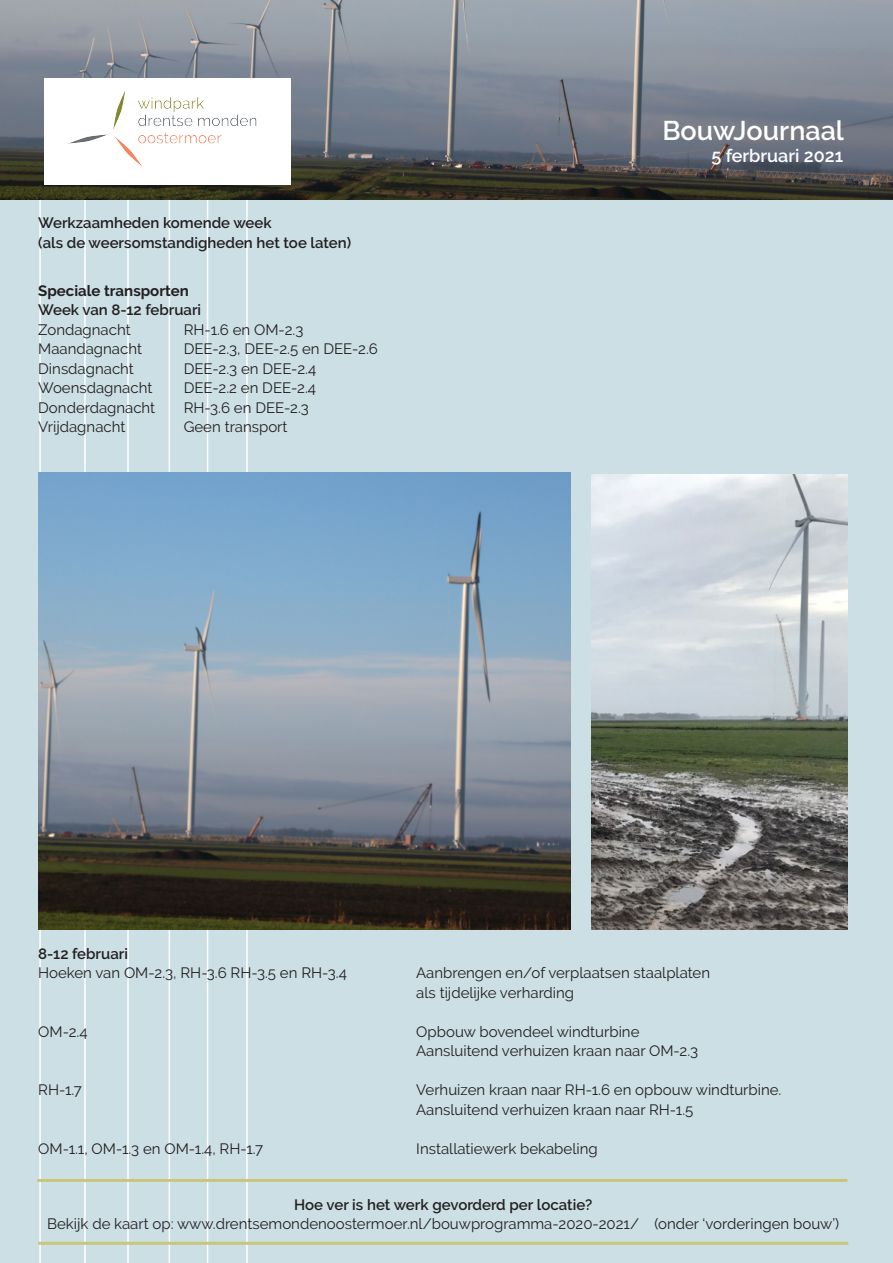
<style>
.page{position:relative;width:893px;height:1263px;background:#fff}
.page>*{position:absolute;margin:0;border:0;box-sizing:border-box;transform-origin:0 0}
.t1{font:600 27px "Raleway";color:#fff}
.t2{font:600 18px "Raleway";color:#fff}
.t3{font:15px/19.5px "Raleway";color:#231f20}
.t4{font:600 15px/19.5px "Raleway";color:#231f20}
.t5{font:700 15px/19.5px "Raleway";color:#231f20}
.s1{font-weight:600}
</style>
<div class="page">
<div style="left:0;top:145px;width:893px;height:1118px;background:#cbdfe5"></div>
<hr style="left:39px;top:0;width:2px;height:1263px;background:#fff">
<hr style="left:84px;top:0;width:2px;height:1263px;background:#fff">
<hr style="left:127px;top:0;width:2px;height:1263px;background:#fff">
<hr style="left:169px;top:0;width:1px;height:1263px;background:#fff">
<hr style="left:207px;top:0;width:1px;height:1263px;background:#fff">
<hr style="left:246px;top:0;width:2px;height:1263px;background:#fff">
<img style="left:0;top:0;width:893px;height:200px">
<div style="left:45px;top:78px;width:246px;height:107px;background:#fff"></div>
<img style="left:68px;top:90px;width:189px;height:76px">
<img style="left:592px;top:475px;width:255px;height:454px">
<hr style="left:37px;top:1179px;width:810px;height:3px;background:#c8c677">
<hr style="left:38px;top:1242px;width:810px;height:3px;background:#c8c677">
<img style="left:38px;top:472px;width:533px;height:457px">
<p class="t4" style="left:38px;top:213px;width:314px">Werkzaamheden komende week<br>(als de weersomstandigheden het toe laten)</p>
<p class="t5" style="left:38px;top:281px;width:165px">Speciale transporten<br><span class="s1">Week van 8-12 februari</span></p>
<p class="t3" style="left:38px;top:320px;width:94px">Zondagnacht</p>
<p class="t3" style="left:184px;top:320px;width:121px">RH-1.6 en OM-2.3</p>
<p class="t3" style="left:38px;top:339px;width:105px">Maandagnacht</p>
<p class="t3" style="left:184px;top:339px;width:196px">DEE-2.3, DEE-2.5 en DEE-2.6</p>
<p class="t3" style="left:38px;top:359px;width:97px">Dinsdagnacht</p>
<p class="t3" style="left:184px;top:359px;width:134px">DEE-2.3 en DEE-2.4</p>
<p class="t3" style="left:38px;top:378px;width:116px">Woensdagnacht</p>
<p class="t3" style="left:184px;top:378px;width:134px">DEE-2.2 en DEE-2.4</p>
<p class="t3" style="left:38px;top:398px;width:119px">Donderdagnacht</p>
<p class="t3" style="left:184px;top:398px;width:127px">RH-3.6 en DEE-2.3</p>
<p class="t3" style="left:38px;top:417px;width:89px">Vrijdagnacht</p>
<p class="t3" style="left:184px;top:417px;width:105px">Geen transport</p>
<p class="t1" style="left:662px;top:115px;width:183px">BouwJournaal</p>
<p class="t2" style="left:711px;top:145px;width:133px">5 ferbruari 2021</p>
<p class="t4" style="left:38px;top:944px;width:91px">8-12 februari</p>
<p class="t3" style="left:38px;top:963px;width:310px">Hoeken van OM-2.3, RH-3.6 RH-3.5 en RH-3.4</p>
<p class="t3" style="left:416px;top:963px;width:295px">Aanbrengen en/of verplaatsen staalplaten als tijdelijke verharding</p>
<p class="t3" style="left:38px;top:1022px;width:51px">OM-2.4</p>
<p class="t3" style="left:416px;top:1022px;width:225px">Opbouw bovendeel windturbine</p>
<p class="t3" style="left:416px;top:1041px;width:283px">Aansluitend verhuizen kraan naar OM-2.3</p>
<p class="t3" style="left:38px;top:1080px;width:45px">RH-1.7</p>
<p class="t3" style="left:416px;top:1080px;width:367px">Verhuizen kraan naar RH-1.6 en opbouw windturbine.<br>Aansluitend verhuizen kraan naar RH-1.5</p>
<p class="t3" style="left:38px;top:1139px;width:226px">OM-1.1, OM-1.3 en OM-1.4, RH-1.7</p>
<p class="t3" style="left:416px;top:1139px;width:183px">Installatiewerk bekabeling</p>
<p class="t4" style="left:294px;top:1194px;width:299px">Hoe ver is het werk gevorderd per locatie?</p>
<p class="t3" style="left:47px;top:1214px;width:794px">Bekijk de kaart op: www.drentsemondenoostermoer.nl/bouwprogramma-2020-2021/ (onder ‘vorderingen bouw’)</p>
</div>
